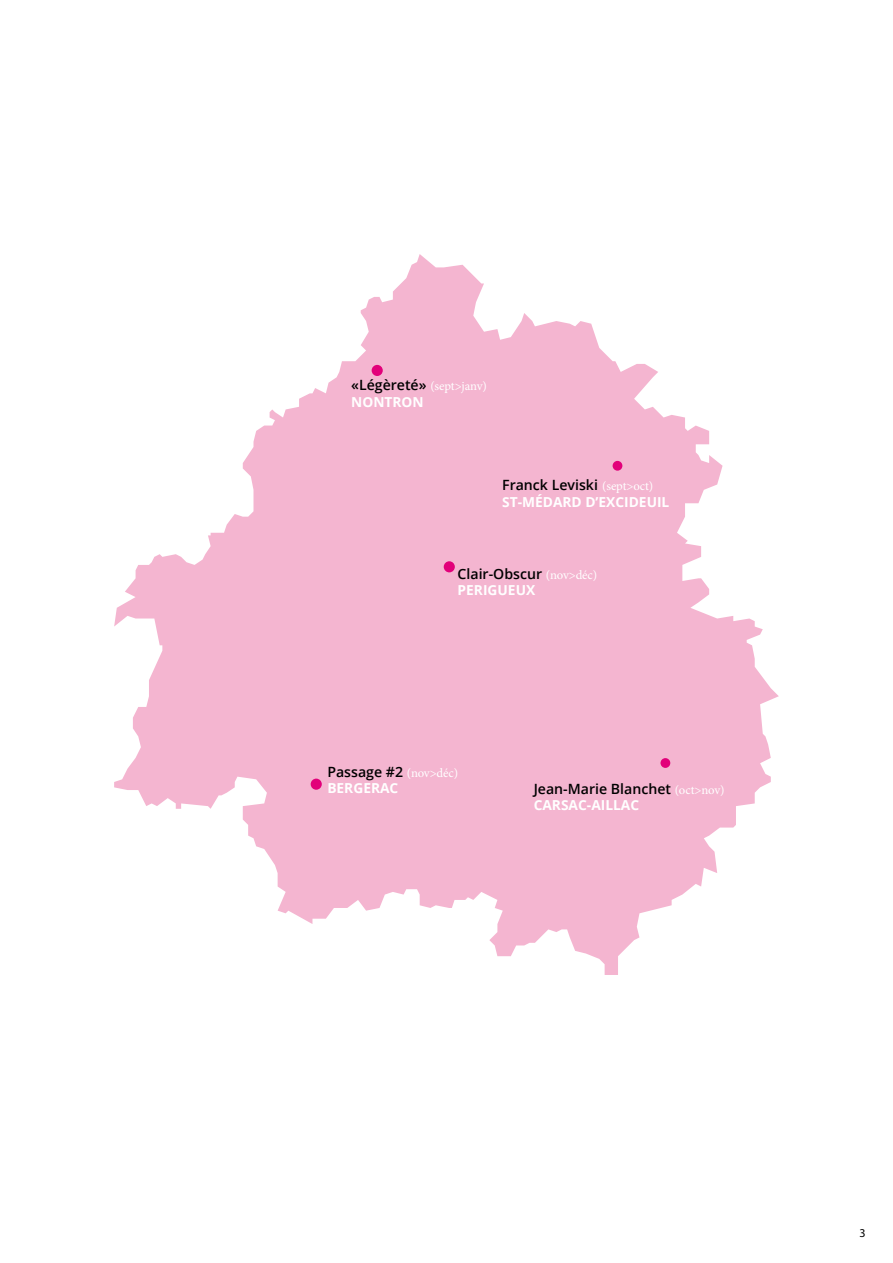
<style>
.page{position:relative;width:893px;height:1263px;background:#fff}
.page>*{position:absolute;margin:0;border:0;box-sizing:border-box;transform-origin:0 0}
.t1{font:600 14.1px "Open Sans";color:#000}
.t2{font:700 13.8px "Open Sans";color:#fff}
.t3{font:12.75px "Minion Pro";letter-spacing:-.015em;color:#fff}
.t4{font:12px "Myriad Pro";color:#000}
.s1{font-family:"Open Sans";font-weight:600;font-size:14.1px;color:#000}
.s2{font-family:"Minion Pro";font-weight:400;font-size:12.75px;color:#fff}
</style>
<div class="page">
<svg style="left:114px;top:254px;width:665px;height:721px;fill:#f4b5d0"></svg>
<div style="left:613px;top:461px;width:9px;height:10px;background:#e2007a;border-radius:50%"></div>
<div style="left:372px;top:365px;width:11px;height:11px;background:#e2007a;border-radius:50%"></div>
<div style="left:311px;top:779px;width:11px;height:11px;background:#e2007a;border-radius:50%"></div>
<div style="left:444px;top:561px;width:11px;height:11px;background:#e2007a;border-radius:50%"></div>
<div style="left:660px;top:758px;width:10px;height:10px;background:#e2007a;border-radius:50%"></div>
<p class="t3" style="left:351px;top:377px;width:137px"><span class="s1">«Légèreté»</span> (sept&gt;janv)</p>
<p class="t2" style="left:351px;top:392px;width:74px">NONTRON</p>
<p class="t1" style="left:502px;top:476px;width:153px">Franck Leviski <span class="s2">(sept&gt;oct)</span></p>
<p class="t2" style="left:502px;top:492px;width:169px">ST-MÉDARD D’EXCIDEUIL</p>
<p class="t1" style="left:458px;top:564px;width:141px">Clair-Obscur <span class="s2">(nov&gt;déc)</span></p>
<p class="t2" style="left:458px;top:580px;width:79px">PERIGUEUX</p>
<p class="t1" style="left:327px;top:762px;width:132px">Passage #2 <span class="s2">(nov&gt;déc)</span></p>
<p class="t2" style="left:327px;top:778px;width:73px">BERGERAC</p>
<p class="t1" style="left:534px;top:779px;width:192px">Jean-Marie Blanchet <span class="s2">(oct&gt;nov)</span></p>
<p class="t2" style="left:534px;top:795px;width:107px">CARSAC-AILLAC</p>
<p class="t4" style="left:860px;top:1226px;width:8px">3</p>
</div>
